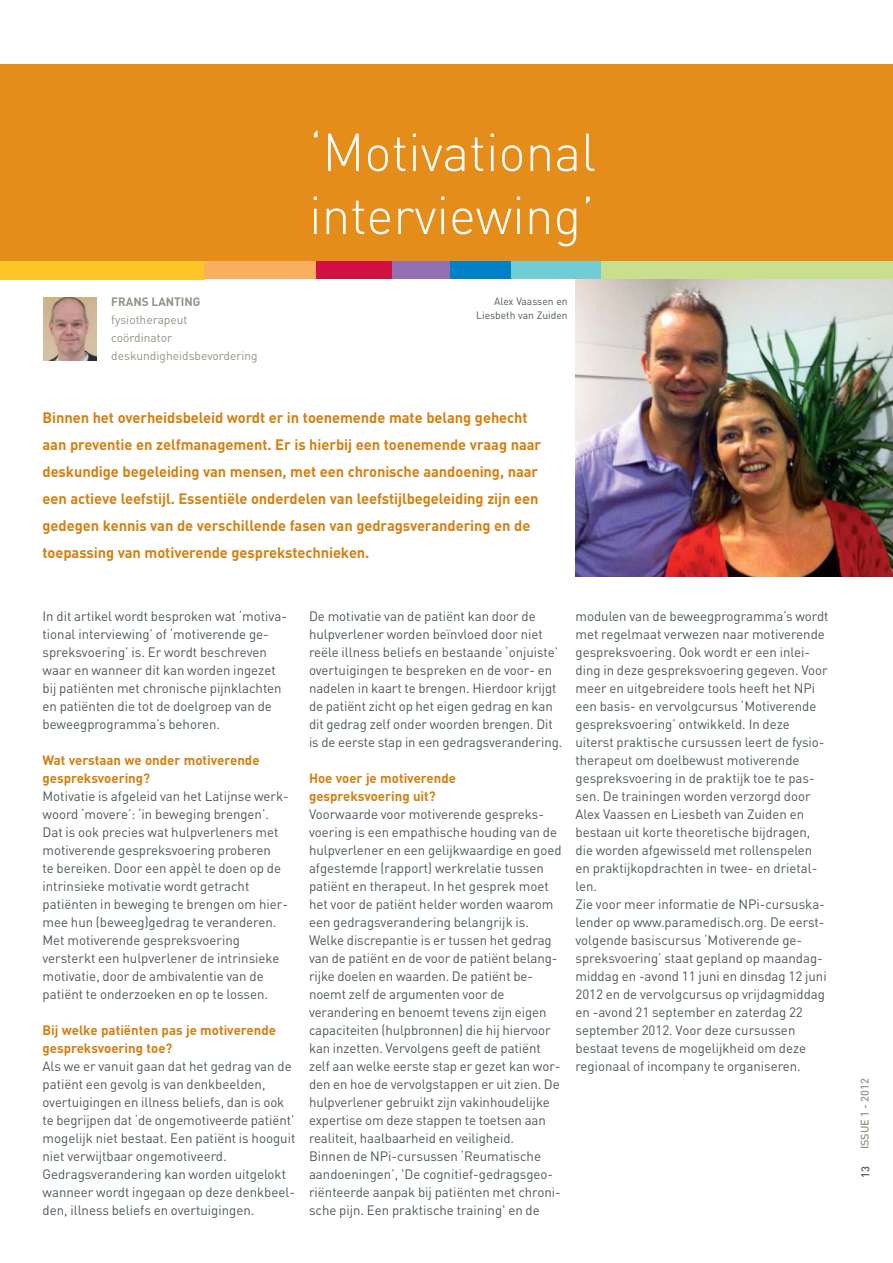
<style>
.page{position:relative;width:893px;height:1263px;background:#fff}
.page>*{position:absolute;margin:0;border:0;box-sizing:border-box;transform-origin:0 0}
.t1{font:300 52.5px/63px "DIN";color:#fff}
.t2{font:700 15px/27px "DIN";letter-spacing:-.005em;color:#d48012}
.t3{font:13.5px/18px "DIN";color:#4c5a52}
.t4{font:700 13.5px/18px "DIN";color:#d48012}
.t5{font:12px/18px "DIN";color:#949384}
.t6{font:700 12px "DIN";color:#949384}
.t7{font:500 11.25px "DIN";color:#949384}
.t8{font:500 11.25px "DIN";color:#4c5a52}
.t9{font:10.5px/13.5px "DIN";color:#4c5a52;text-align:right}
</style>
<div class="page">
<div style="left:0;top:64px;width:893px;height:198px;background:#e58d1a"></div>
<div style="left:0;top:261px;width:204px;height:18px;background:#ffc425"></div>
<div style="left:204px;top:261px;width:112px;height:18px;background:#fbaf5e"></div>
<div style="left:316px;top:261px;width:79px;height:18px;background:#d11141"></div>
<div style="left:393px;top:261px;width:58px;height:18px;background:#9370b1"></div>
<div style="left:451px;top:261px;width:61px;height:18px;background:#0082c8"></div>
<div style="left:512px;top:261px;width:90px;height:18px;background:#72ccd3"></div>
<div style="left:602px;top:261px;width:291px;height:18px;background:#c8df8e"></div>
<img style="left:43px;top:297px;width:53px;height:63px">
<img style="left:575px;top:279px;width:318px;height:297px">
<p class="t6" style="left:111px;top:297px;width:91px">FRANS LANTING</p>
<p class="t5" style="left:111px;top:312px;width:148px">fysiotherapeut<br>coördinator deskundigheidsbevordering</p>
<h1 class="t1" style="left:309px;top:127px;width:288px">‘Motivational interviewing’</h1>
<p class="t9" style="left:476px;top:296px;width:93px">Alex Vaassen en<br>Liesbeth van Zuiden</p>
<p class="t2" style="left:43px;top:406px;width:500px">Binnen het overheidsbeleid wordt er in toenemende mate belang gehecht aan preventie en zelfmanagement. Er is hierbij een toenemende vraag naar deskundige begeleiding van mensen, met een chronische aandoening, naar een actieve leefstijl. Essentiële onderdelen van leefstijlbegeleiding zijn een gedegen kennis van de verschillende fasen van gedragsverandering en de toepassing van motiverende gesprekstechnieken.</p>
<p class="t3" style="left:43px;top:609px;width:246px">In dit artikel wordt besproken wat ‘motiva&shy;tional interviewing’ of ‘motiverende ge&shy;spreksvoering’ is. Er wordt beschreven waar en wanneer dit kan worden ingezet bij patiënten met chronische pijnklachten en patiënten die tot de doelgroep van de beweegprogramma’s behoren.</p>
<p class="t4" style="left:43px;top:753px;width:219px">Wat verstaan we onder motiverende gespreksvoering?</p>
<p class="t3" style="left:43px;top:789px;width:248px">Motivatie is afgeleid van het Latijnse werk&shy;woord ‘movere’: ‘in beweging brengen’.<br>Dat is ook precies wat hulpverleners met motiverende gespreksvoering proberen<br>te bereiken. Door een appèl te doen op de intrinsieke motivatie wordt getracht patiënten in beweging te brengen om hier&shy;mee hun (beweeg)gedrag te veranderen.<br>Met motiverende gespreksvoering versterkt een hulpverlener de intrinsieke motivatie, door de ambivalentie van de patiënt te onderzoeken en op te lossen.</p>
<p class="t4" style="left:43px;top:1023px;width:235px">Bij welke patiënten pas je motiverende gespreksvoering toe?</p>
<p class="t3" style="left:43px;top:1059px;width:254px">Als we er vanuit gaan dat het gedrag van de patiënt een gevolg is van denkbeelden, overtuigingen en illness beliefs, dan is ook te begrijpen dat ‘de ongemotiveerde patiënt’ mogelijk niet bestaat. Een patiënt is hooguit niet verwijtbaar ongemotiveerd.<br>Gedragsverandering kan worden uitgelokt wanneer wordt ingegaan op deze denkbeel&shy;den, illness beliefs en overtuigingen.</p>
<p class="t3" style="left:309px;top:609px;width:255px">De motivatie van de patiënt kan door de hulpverlener worden beïnvloed door niet reële illness beliefs en bestaande ‘onjuiste’ overtuigingen te bespreken en de voor- en nadelen in kaart te brengen. Hierdoor krijgt de patiënt zicht op het eigen gedrag en kan dit gedrag zelf onder woorden brengen. Dit is de eerste stap in een gedragsverandering.</p>
<p class="t4" style="left:309px;top:771px;width:149px">Hoe voer je motiverende gespreksvoering uit?</p>
<p class="t3" style="left:309px;top:807px;width:254px">Voorwaarde voor motiverende gespreks&shy;voering is een empathische houding van de hulpverlener en een gelijkwaardige en goed afgestemde (rapport) werkrelatie tussen patiënt en therapeut. In het gesprek moet het voor de patiënt helder worden waarom een gedragsverandering belangrijk is.<br>Welke discrepantie is er tussen het gedrag van de patiënt en de voor de patiënt belang&shy;rijke doelen en waarden. De patiënt be&shy;noemt zelf de argumenten voor de verandering en benoemt tevens zijn eigen capaciteiten (hulpbronnen) die hij hiervoor kan inzetten. Vervolgens geeft de patiënt zelf aan welke eerste stap er gezet kan wor&shy;den en hoe de vervolgstappen er uit zien. De hulpverlener gebruikt zijn vakinhoudelijke expertise om deze stappen te toetsen aan realiteit, haalbaarheid en veiligheid.<br>Binnen de NPi-cursussen ‘Reumatische aandoeningen’, 'De cognitief-gedragsgeo&shy;riënteerde aanpak bij patiënten met chroni&shy;sche pijn. Een praktische training' en de</p>
<p class="t3" style="left:575px;top:609px;width:255px">modulen van de beweegprogramma’s wordt met regelmaat verwezen naar motiverende gespreksvoering. Ook wordt er een inlei&shy;ding in deze gespreksvoering gegeven. Voor meer en uitgebreidere tools heeft het NPi een basis- en vervolgcursus ‘Motiverende gespreksvoering’ ontwikkeld. In deze uiterst praktische cursussen leert de fysio&shy;therapeut om doelbewust motiverende gespreksvoering in de praktijk toe te pas&shy;sen. De trainingen worden verzorgd door Alex Vaassen en Liesbeth van Zuiden en bestaan uit korte theoretische bijdragen, die worden afgewisseld met rollenspelen en praktijkopdrachten in twee- en drietal&shy;len.<br>Zie voor meer informatie de NPi-cursuska&shy;lender op www.paramedisch.org. De eerst&shy;volgende basiscursus ‘Motiverende ge&shy;spreksvoering’ staat gepland op maandag&shy;middag en -avond 11 juni en dinsdag 12 juni 2012 en de vervolgcursus op vrijdagmiddag en -avond 21 september en zaterdag 22 september 2012. Voor deze cursussen bestaat tevens de mogelijkheid om deze regionaal of incompany te organiseren.</p>
<p class="t7" style="left:861px;top:1149px;width:73px;rotate:-90deg">ISSUE 1 - 2012</p>
<p class="t8" style="left:861px;top:1178px;width:13px;rotate:-90deg">13</p>
</div>
